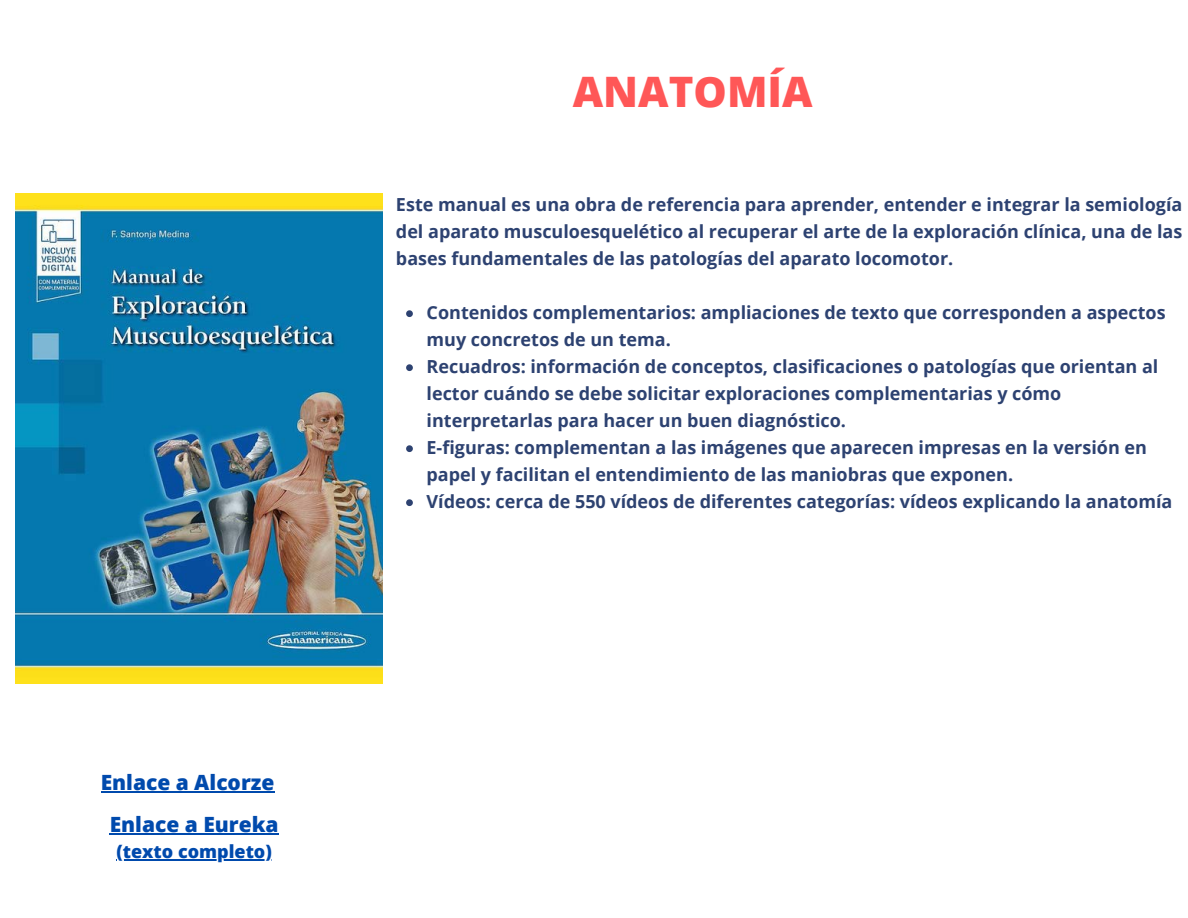
<style>
.page{position:relative;width:1188px;height:918px;background:#fff}
.page>*{position:absolute;margin:0;border:0;box-sizing:border-box;transform-origin:0 0}
.t1{font:800 42px "Open Sans";color:#ff5757}
.t2{font:800 21px/42px "Open Sans";color:#004aad;text-align:center}
.t3{font:700 18px/27px "Open Sans";color:#2d4271}
.t4{font:800 18px "Open Sans";color:#004aad}
</style>
<div class="page">
<svg style="left:406px;top:310px;width:7px;height:7px"></svg>
<svg style="left:406px;top:364px;width:7px;height:7px"></svg>
<svg style="left:406px;top:445px;width:7px;height:7px"></svg>
<svg style="left:406px;top:499px;width:7px;height:7px"></svg>
<img style="left:16px;top:194px;width:367px;height:489px">
<hr style="left:101px;top:791px;width:174px;height:1px;background:#004aad">
<hr style="left:110px;top:833px;width:169px;height:1px;background:#004aad">
<hr style="left:116px;top:859px;width:156px;height:1px;background:#004aad">
<p class="t2" style="left:101px;top:761px;width:180px">Enlace a Alcorze<br>Enlace a Eureka</p>
<p class="t4" style="left:116px;top:839px;width:157px">(texto completo)</p>
<h1 class="t1" style="left:573px;top:63px;width:241px">ANATOMÍA</h1>
<p class="t3" style="left:396px;top:191px;width:788px;text-align:justify">Este manual es una obra de referencia para aprender, entender e integrar la semiología del aparato musculoesquelético al recuperar el arte de la exploración clínica, una de las bases fundamentales de las patologías del aparato locomotor.</p>
<p class="t3" style="left:427px;top:299px;width:747px">Contenidos complementarios: ampliaciones de texto que corresponden a aspectos muy concretos de un tema.<br>Recuadros: información de conceptos, clasificaciones o patologías que orientan al lector cuándo se debe solicitar exploraciones complementarias y cómo interpretarlas para hacer un buen diagnóstico.<br>E-figuras: complementan a las imágenes que aparecen impresas en la versión en papel y facilitan el entendimiento de las maniobras que exponen.<br>Vídeos: cerca de 550 vídeos de diferentes categorías: vídeos explicando la anatomía</p>
</div>
